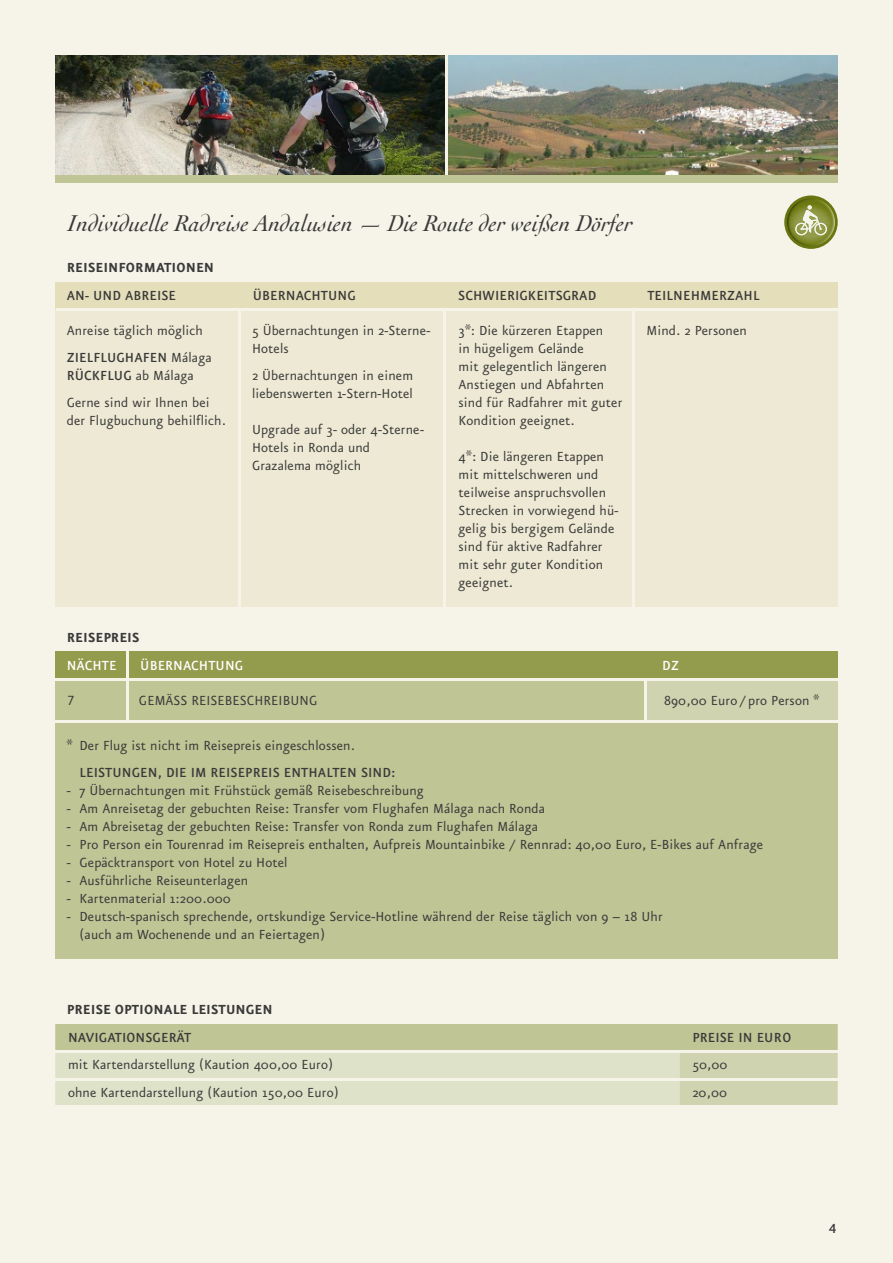
<style>
.page{position:relative;width:893px;height:1263px;background:#f6f4e9}
.page>*{position:absolute;margin:0;border:0;box-sizing:border-box;transform-origin:0 0}
.t1{font:italic 24px "Cochin";color:#3a3a39}
.t2{font:15.75px/18px "Eureka Sans CE";letter-spacing:.01em;color:#3a3a39}
.t3{font:15.75px/18px "Eureka Sans CE Medium Caps";letter-spacing:.01em;color:#3a3a39}
.t4{font:15.75px "Eureka Sans CE Bold Caps";letter-spacing:.01em;color:#3a3a39}
.t5{font:500 15.75px "Eureka Sans CE";letter-spacing:.01em;color:#3a3a39}
.t6{font:15.75px "Eureka Sans CE Medium Caps";letter-spacing:.01em;color:#fff}
.s1{font-family:"Eureka Sans CE"}
</style>
<div class="page">
<img style="left:55px;top:55px;width:390px;height:120px">
<img style="left:448px;top:55px;width:390px;height:120px">
<svg style="left:784px;top:195px;width:54px;height:54px"></svg>
<img style="left:795px;top:205px;width:32px;height:30px">
<div style="left:55px;top:282px;width:783px;height:324px;background:#ede9d4"></div>
<div style="left:55px;top:282px;width:783px;height:27px;background:#e4debb"></div>
<hr style="left:56px;top:308px;width:799px;height:3px;background:#f6f4e9">
<hr style="left:238px;top:309px;width:3px;height:317px;background:#f6f4e9">
<hr style="left:632px;top:309px;width:3px;height:317px;background:#f6f4e9">
<hr style="left:443px;top:311px;width:3px;height:310px;background:#f6f4e9">
<div style="left:55px;top:652px;width:783px;height:307px;background:#bfc595"></div>
<div style="left:55px;top:652px;width:783px;height:27px;background:#939b4c"></div>
<hr style="left:126px;top:646px;width:3px;height:76px;background:#f6f4e9">
<div style="left:645px;top:681px;width:193px;height:41px;background:#cfd3af"></div>
<hr style="left:644px;top:681px;width:3px;height:41px;background:#f6f4e9">
<hr style="left:52px;top:678px;width:804px;height:3px;background:#f6f4e9">
<hr style="left:51px;top:720px;width:805px;height:3px;background:#f6f4e9">
<svg style="left:55px;top:1024px;width:783px;height:81px"></svg>
<hr style="left:55px;top:1050px;width:625px;height:3px;background:#f6f4e9">
<hr style="left:680px;top:1050px;width:158px;height:3px;background:#f6f4e9">
<hr style="left:55px;top:1078px;width:625px;height:3px;background:#f6f4e9">
<hr style="left:680px;top:1078px;width:158px;height:3px;background:#f6f4e9">
<div style="left:55px;top:175px;width:783px;height:7px;background:#bfc595"></div>
<h1 class="t1" style="left:68px;top:209px;width:567px">Individuelle Radreise Andalusien — Die Route der weißen Dörfer</h1>
<p class="t4" style="left:67px;top:260px;width:149px">REISEINFORMATIONEN</p>
<p class="t3" style="left:67px;top:287px;width:111px">AN- UND ABREISE</p>
<p class="t3" style="left:253px;top:287px;width:104px">ÜBERNACHTUNG</p>
<p class="t3" style="left:458px;top:287px;width:139px">SCHWIERIGKEITSGRAD</p>
<p class="t3" style="left:647px;top:287px;width:114px">TEILNEHMERZAHL</p>
<p class="t2" style="left:67px;top:321px;width:138px">Anreise täglich möglich</p>
<p class="t3" style="left:67px;top:349px;width:146px">ZIELFLUGHAFEN <span class="s1">Málaga<br></span>RÜCKFLUG <span class="s1">ab Málaga</span></p>
<p class="t2" style="left:67px;top:393px;width:161px">Gerne sind wir Ihnen bei der Flugbuchung behilflich.</p>
<p class="t2" style="left:252px;top:321px;width:180px">5 Übernachtungen in 2-Sterne-<br>Hotels</p>
<p class="t2" style="left:252px;top:366px;width:163px">2 Übernachtungen in einem liebenswerten 1-Stern-Hotel</p>
<p class="t2" style="left:252px;top:420px;width:173px">Upgrade auf 3- oder 4-Sterne-<br>Hotels in Ronda und<br>Grazalema möglich</p>
<p class="t2" style="left:459px;top:321px;width:146px">3*: Die kürzeren Etappen</p>
<p class="t2" style="left:646px;top:321px;width:102px">Mind. 2 Personen</p>
<p class="t2" style="left:459px;top:339px;width:165px">in hügeligem Gelände<br>mit gelegent lich längeren<br>Anstiegen und Abfahrten sind für Radfahrer mit guter<br>Kondition geeignet.</p>
<p class="t2" style="left:459px;top:447px;width:161px">4*: Die längeren Etappen mit mittel schweren und teilweise an spruchs vollen<br>Strecken in vorwiegend hü&shy;gelig bis bergigem Gelände sind für aktive Radfahrer mit sehr guter Kondition geeignet.</p>
<p class="t4" style="left:67px;top:629px;width:74px">REISEPREIS</p>
<p class="t6" style="left:67px;top:658px;width:51px">NÄCHTE</p>
<p class="t6" style="left:140px;top:658px;width:104px">ÜBERNACHTUNG</p>
<p class="t6" style="left:662px;top:658px;width:18px">DZ</p>
<p class="t2" style="left:68px;top:689px;width:7px">7</p>
<p class="t2" style="left:139px;top:692px;width:180px">GEMÄSS REISEBESCHREIBUNG</p>
<p class="t2" style="left:664px;top:692px;width:157px">890,00 Euro / pro Person *</p>
<p class="t2" style="left:67px;top:737px;width:290px">* Der Flug ist nicht im Reisepreis eingeschlossen.</p>
<p class="t5" style="left:80px;top:764px;width:317px">LEISTUNGEN, DIE IM REISEPREIS ENTHALTEN SIND:</p>
<p class="t2" style="left:67px;top:782px;width:359px">- 7 Übernachtungen mit Frühstück gemäß Reisebeschreibung</p>
<p class="t2" style="left:67px;top:800px;width:480px">- Am Anreisetag der gebuchten Reise: Transfer vom Flughafen Málaga nach Ronda</p>
<p class="t2" style="left:67px;top:818px;width:473px">- Am Abreisetag der gebuchten Reise: Transfer von Ronda zum Flughafen Málaga</p>
<p class="t2" style="left:67px;top:836px;width:698px">- Pro Person ein Tourenrad im Reisepreis enthalten, Aufpreis Mountainbike / Rennrad: 40,00 Euro, E-Bikes auf Anfrage</p>
<p class="t2" style="left:67px;top:854px;width:222px">- Gepäcktransport von Hotel zu Hotel</p>
<p class="t2" style="left:67px;top:872px;width:183px">- Ausführliche Reiseunterlagen</p>
<p class="t2" style="left:67px;top:890px;width:166px">- Kartenmaterial 1:200.000</p>
<p class="t2" style="left:80px;top:908px;width:585px;text-indent:-13px">- Deutsch-spanisch sprechende, ortskundige Service-Hotline während der Reise täglich von 9 – 18 Uhr (auch am Wochenende und an Feiertagen)</p>
<p class="t4" style="left:67px;top:1001px;width:207px">PREISE OPTIONALE LEISTUNGEN</p>
<p class="t3" style="left:68px;top:1029px;width:125px">NAVIGATIONSGERÄT</p>
<p class="t3" style="left:692px;top:1029px;width:100px">PREISE IN EURO</p>
<p class="t2" style="left:68px;top:1056px;width:267px">mit Kartendarstellung (Kaution 400,00 Euro)</p>
<p class="t2" style="left:692px;top:1056px;width:37px">50,00</p>
<p class="t2" style="left:68px;top:1083px;width:272px">ohne Kartendarstellung (Kaution 150,00 Euro)</p>
<p class="t2" style="left:692px;top:1083px;width:36px">20,00</p>
<p class="t3" style="left:829px;top:1220px;width:9px">4</p>
</div>
